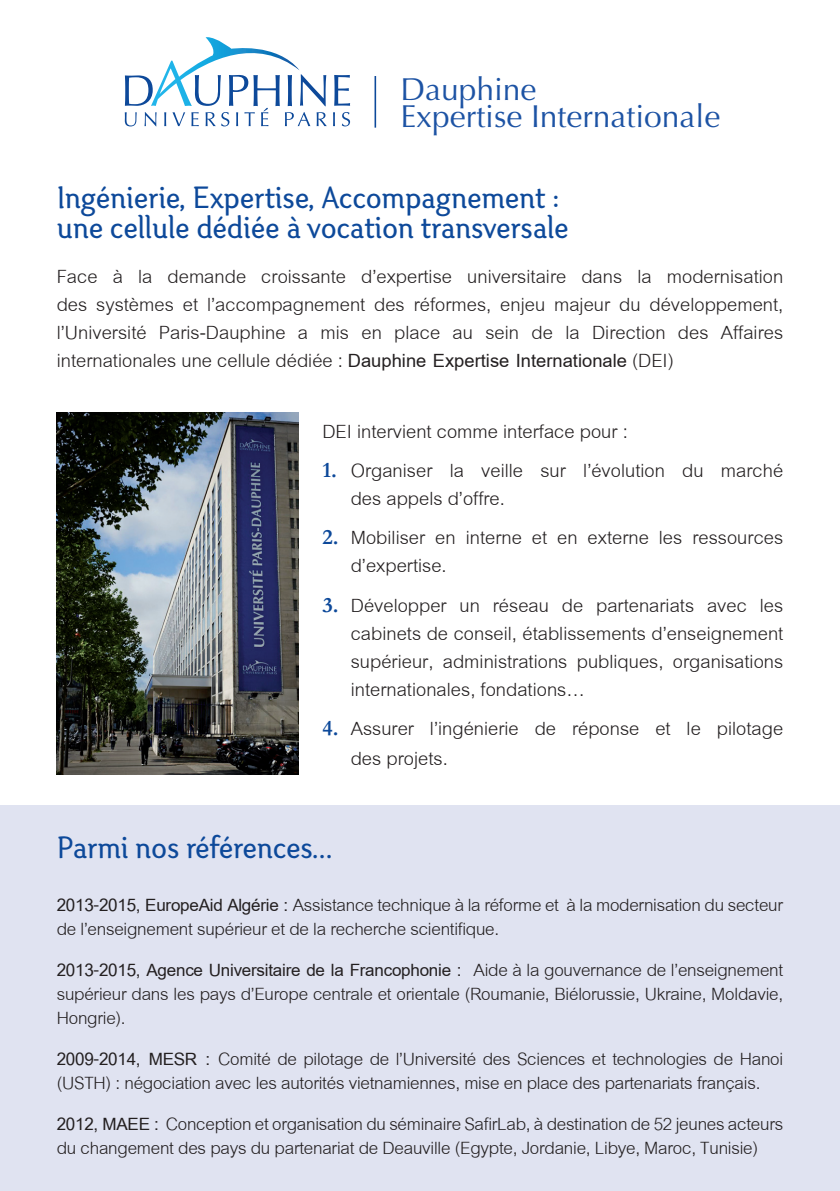
<style>
.page{position:relative;width:840px;height:1191px;background:#fff}
.page>*{position:absolute;margin:0;border:0;box-sizing:border-box;transform-origin:0 0}
.t1{font:32px/30px "Otari";letter-spacing:-.01em;color:#0d499a}
.t2{font:31.8px/27px "Optima";color:#1d53a4}
.t3{font:28px/28px "Cordia UPC";color:#231f20}
.t4{font:26px/24px "Cordia UPC";letter-spacing:-.01em;color:#231f20}
.s1{font-weight:700}
.s2{font-family:"Garamond";font-weight:700;font-size:22px;color:#0d499a}
</style>
<div class="page">
<div style="left:0;top:805px;width:839px;height:386px;background:#e0e3f1"></div>
<img style="left:57px;top:412px;width:241px;height:362px">
<svg style="left:334px;top:75px;width:16px;height:31px"></svg>
<svg style="left:333px;top:112px;width:2px;height:14px"></svg>
<svg style="left:341px;top:112px;width:9px;height:14px"></svg>
<svg style="left:125px;top:37px;width:201px;height:89px"></svg>
<hr style="left:374px;top:76px;width:2px;height:52px;background:#0d499a">
<p class="t2" style="left:400px;top:76px;width:321px">Dauphine<br>Expertise Internationale</p>
<p class="t1" style="left:57px;top:182px;width:513px">Ingénierie, Expertise, Accompagnement : une cellule dédiée à vocation transversale</p>
<p class="t3" style="left:57px;top:263px;width:727px;text-align:justify">Face à la demande croissante d’expertise universitaire dans la modernisation des systèmes et l’accompagnement des réformes, enjeu majeur du développement, l’Université Paris-Dauphine a mis en place au sein de la Direction des Affaires internationales une cellule dédiée : <span class="s1">Dauphine Expertise Internationale</span> (DEI)</p>
<p class="t3" style="left:322px;top:418px;width:307px">DEI intervient comme interface pour :</p>
<p class="t3" style="left:350px;top:457px;width:434px;text-indent:-28px"><span class="s2">1.</span> Organiser la veille sur l’évolution du marché des appels d’offre.</p>
<p class="t3" style="left:350px;top:524px;width:434px;text-indent:-28px"><span class="s2">2.</span> Mobiliser en interne et en externe les ressources d’expertise.</p>
<p class="t3" style="left:350px;top:592px;width:434px;text-align:justify;text-indent:-28px"><span class="s2">3.</span> Développer un réseau de partenariats avec les cabinets de conseil, établissements d’enseignement supérieur, administrations publiques, organisations internationales, fondations…</p>
<p class="t3" style="left:350px;top:714px;width:434px;line-height:30px;text-indent:-28px"><span class="s2">4.</span> Assurer l’ingénierie de réponse et le pilotage des projets.</p>
<p class="t1" style="left:57px;top:832px;width:277px">Parmi nos références…</p>
<p class="t4" style="left:57px;top:893px;width:727px"><span class="s1">2013-2015, EuropeAid Algérie :</span> Assistance technique à la réforme et à la modernisation du secteur de l’enseignement supérieur et de la recherche scientifique.</p>
<p class="t4" style="left:57px;top:958px;width:727px;text-align:justify"><span class="s1">2013-2015, Agence Universitaire de la Francophonie :</span> Aide à la gouvernance de l’enseignement supérieur dans les pays d’Europe centrale et orientale (Roumanie, Biélorussie, Ukraine, Moldavie, Hongrie).</p>
<p class="t4" style="left:57px;top:1047px;width:727px"><span class="s1">2009-2014, MESR :</span> Comité de pilotage de l’Université des Sciences et technologies de Hanoi (USTH) : négociation avec les autorités vietnamiennes, mise en place des partenariats français.</p>
<p class="t4" style="left:57px;top:1112px;width:727px"><span class="s1">2012, MAEE :</span> Conception et organisation du séminaire SafirLab, à destination de 52 jeunes acteurs du changement des pays du partenariat de Deauville (Egypte, Jordanie, Libye, Maroc, Tunisie)</p>
</div>
